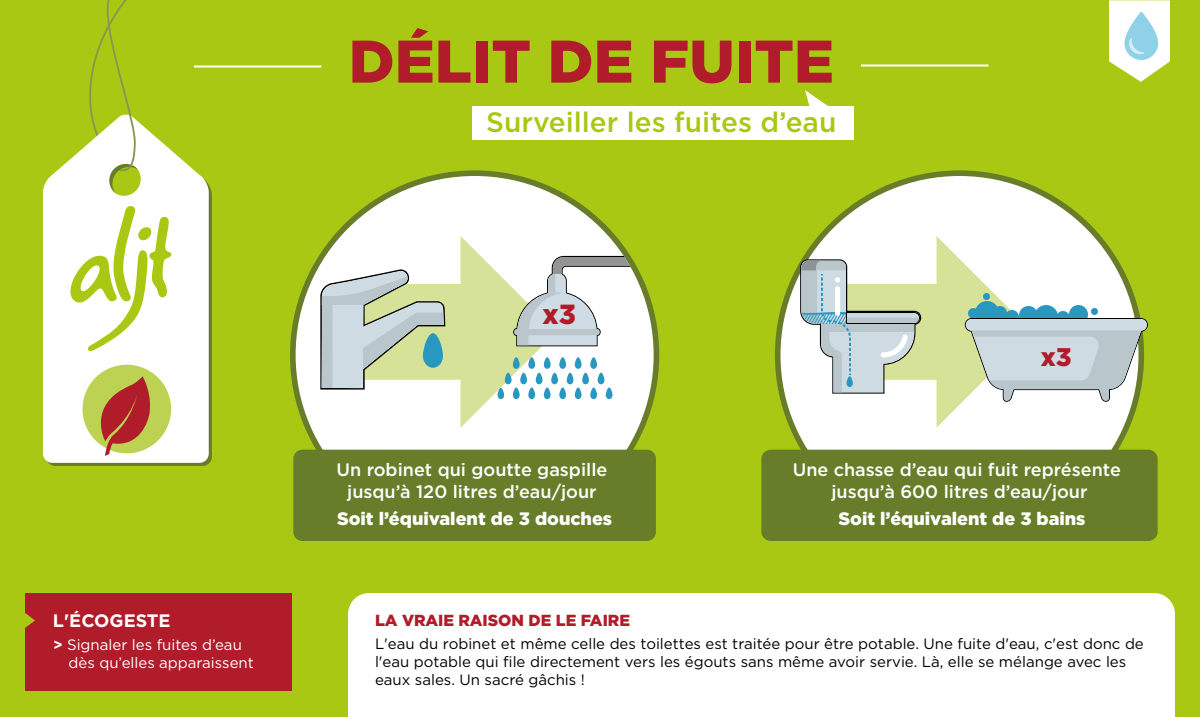
<style>
.page{position:relative;width:1200px;height:717px;background:#a9c813}
.page>*{position:absolute;margin:0;border:0;box-sizing:border-box;transform-origin:0 0}
.t1{font:900 60px "Gotham";color:#b11c2b}
.t2{font:500 28px "Gotham";color:#a9c813}
.t3{font:900 27.6px "Gotham";color:#b11c2b}
.t4{font:900 25.5px "Gotham";color:#b11c2b}
.t5{font:500 18px/21.6px "Gotham";color:#fff;text-align:center}
.t6{font:900 18px "Gotham";color:#fff}
.t7{font:700 18px "Gotham";color:#fff}
.t8{font:900 16px "Gotham";color:#b11c2b}
.t9{font:15px/18px "Gotham";color:#000}
.t10{font:15px/18px "Gotham";color:#fff}
.s1{font-weight:700}
</style>
<div class="page">
<svg style="left:49px;top:186px;width:163px;height:280px"></svg>
<svg style="left:43px;top:151px;width:166px;height:312px;background:#fafbf2"></svg>
<div style="left:472px;top:107px;width:382px;height:33px;background:#fff"></div>
<svg style="left:805px;top:90px;width:25px;height:17px"></svg>
<svg style="left:62px;top:0;width:110px;height:352px"></svg>
<div style="left:348px;top:593px;width:827px;height:124px;background:#fff"></div>
<svg style="left:290px;top:170px;width:369px;height:280px;fill:#fff"></svg>
<svg style="left:775px;top:170px;width:369px;height:280px;fill:#fff"></svg>
<div style="left:82px;top:365px;width:89px;height:88px;background:#bdd152;border-radius:50%"></div>
<svg style="left:85px;top:376px;width:67px;height:80px"></svg>
<svg style="left:365px;top:236px;width:191px;height:192px;background:#edf2d3"></svg>
<svg style="left:841px;top:236px;width:191px;height:192px;background:#f0f4da"></svg>
<div style="left:25px;top:593px;width:267px;height:98px;background:#b11c2b"></div>
<div style="left:293px;top:450px;width:363px;height:91px;background:#677d29"></div>
<div style="left:761px;top:450px;width:397px;height:91px;background:#677d29"></div>
<svg style="left:320px;top:269px;width:125px;height:121px;background:#c3d1c1"></svg>
<svg style="left:965px;top:293px;width:183px;height:109px;background:#c2d3cc"></svg>
<svg style="left:1109px;top:0;width:61px;height:82px;background:#dbedda"></svg>
<svg style="left:498px;top:357px;width:115px;height:42px;background:#c4e2e5"></svg>
<svg style="left:513px;top:256px;width:122px;height:90px;background:#dbe0df"></svg>
<div style="left:514px;top:329px;width:86px;height:6px;background:#bac6cc;border-radius:3px"></div>
<hr style="left:194px;top:66px;width:128px;height:2px;background:#fff">
<hr style="left:861px;top:64px;width:127px;height:2px;background:#fff">
<svg style="left:800px;top:259px;width:121px;height:135px;background:#ccd7ce"></svg>
<p class="t7" style="left:53px;top:609px;width:119px">L'ÉCOGESTE</p>
<p class="t10" style="left:69px;top:636px;width:187px;text-indent:-16px"><span class="s1">&gt;</span> Signaler les fuites d’eau dès qu’elles apparaissent</p>
<h1 class="t1" style="left:349px;top:20px;width:487px">DÉLIT DE FUITE</h1>
<h2 class="t2" style="left:486px;top:104px;width:352px">Surveiller les fuites d’eau</h2>
<h3 class="t3" style="left:543px;top:295px;width:35px">x3</h3>
<p class="t5" style="left:336px;top:459px;width:272px">Un robinet qui goutte gaspille jusqu’à 120 litres d’eau/jour</p>
<p class="t6" style="left:337px;top:506px;width:277px">Soit l’équivalent de 3 douches</p>
<h3 class="t4" style="left:1041px;top:340px;width:32px">x3</h3>
<p class="t5" style="left:793px;top:459px;width:330px">Une chasse d’eau qui fuit représente jusqu’à 600 litres d’eau/jour</p>
<p class="t6" style="left:838px;top:506px;width:249px">Soit l’équivalent de 3 bains</p>
<p class="t8" style="left:375px;top:609px;width:257px">LA VRAIE RAISON DE LE FAIRE</p>
<p class="t9" style="left:375px;top:634px;width:770px">L'eau du robinet et même celle des toilettes est traitée pour être potable. Une fuite d'eau, c'est donc de l'eau potable qui file directement vers les égouts sans même avoir servie. Là, elle se mélange avec les eaux sales. Un sacré gâchis !</p>
</div>
